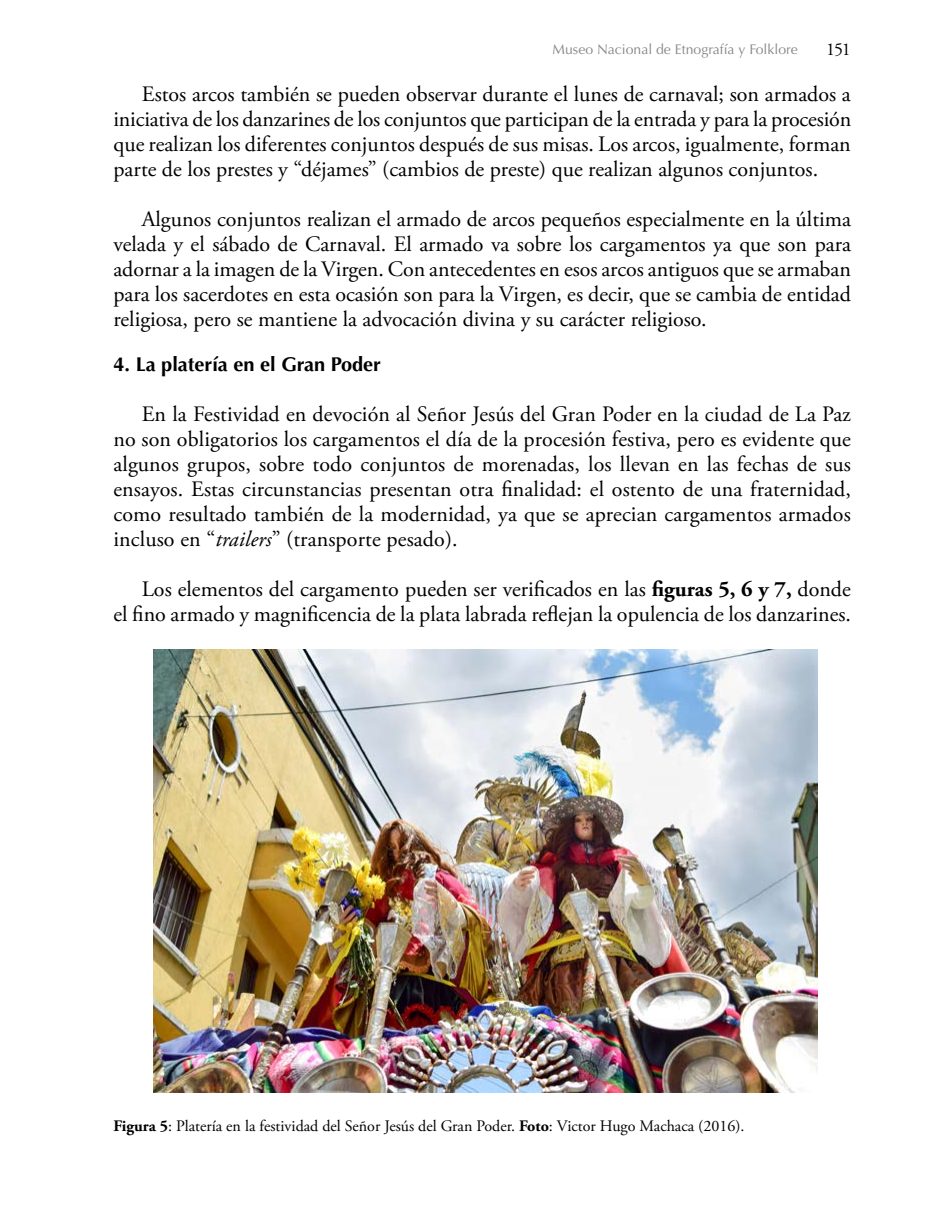
<style>
.page{position:relative;width:936px;height:1219px;background:#fff}
.page>*{position:absolute;margin:0;border:0;box-sizing:border-box;transform-origin:0 0}
.t1{font:22px/25px "Adobe Garamond Pro";color:#000;text-align:justify}
.t2{font:700 20px "Optima LT Std";color:#000}
.t3{font:18px "Adobe Garamond Pro";color:#000}
.t4{font:16px "Adobe Garamond Pro";color:#000}
.t5{font:14px "Optima LT Std";color:#878787}
.s1{font-style:italic}
.s2{font-weight:700}
</style>
<div class="page">
<img style="left:153px;top:650px;width:664px;height:442px">
<p class="t5" style="left:552px;top:41px;width:247px">Museo Nacional de Etnografía y Folklore</p>
<p class="t3" style="left:826px;top:38px;width:26px">151</p>
<p class="t1" style="left:113px;top:82px;width:739px;text-indent:28px">Estos arcos también se pueden observar durante el lunes de carnaval; son armados a iniciativa de los danzarines de los conjuntos que participan de la entrada y para la procesión que realizan los diferentes conjuntos después de sus misas. Los arcos, igualmente, forman parte de los prestes y “déjames” (cambios de preste) que realizan algunos conjuntos.</p>
<p class="t1" style="left:113px;top:207px;width:739px;text-indent:28px">Algunos conjuntos realizan el armado de arcos pequeños especialmente en la última velada y el sábado de Carnaval. El armado va sobre los cargamentos ya que son para adornar a la imagen de la Virgen. Con antecedentes en esos arcos antiguos que se armaban para los sacerdotes en esta ocasión son para la Virgen, es decir, que se cambia de entidad religiosa, pero se mantiene la advocación divina y su carácter religioso.</p>
<p class="t2" style="left:113px;top:353px;width:269px">4. La platería en el Gran Poder</p>
<p class="t1" style="left:113px;top:402px;width:739px;text-indent:28px">En la Festividad en devoción al Señor Jesús del Gran Poder en la ciudad de La Paz no son obligatorios los cargamentos el día de la procesión festiva, pero es evidente que algunos grupos, sobre todo conjuntos de morenadas, los llevan en las fechas de sus ensayos. Estas circunstancias presentan otra finalidad: el ostento de una fraternidad, como resultado también de la modernidad, ya que se aprecian cargamentos armados incluso en “<span class="s1">trailers</span>” (transporte pesado).</p>
<p class="t1" style="left:113px;top:577px;width:739px;text-align:right">Los elementos del cargamento pueden ser verificados en las <span class="s2">figuras 5, 6 y 7,</span> donde<br>el fino armado y magnificencia de la plata labrada reflejan la opulencia de los danzarines.</p>
<p class="t4" style="left:113px;top:1116px;width:632px"><span class="s2">Figura 5</span>: Platería en la festividad del Señor Jesús del Gran Poder. <span class="s2">Foto</span>: Victor Hugo Machaca (2016).</p>
</div>
